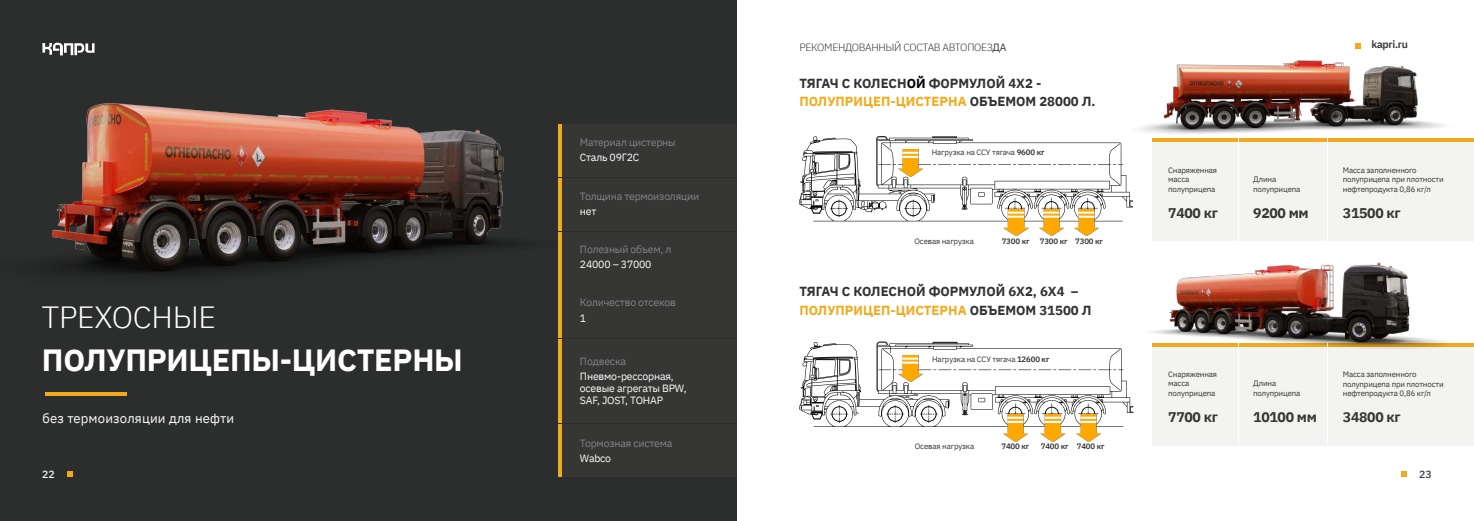
<style>
.page{position:relative;width:1474px;height:521px;background:#fff}
.page>*{position:absolute;margin:0;border:0;box-sizing:border-box;transform-origin:0 0}
.t1{font:700 30.62px "IBM Plex Sans";letter-spacing:-.01em;color:#fff}
.t2{font:300 30.62px "IBM Plex Sans";letter-spacing:-.01em;color:#fff}
.t3{font:700 14px "IBM Plex Sans";letter-spacing:-.02em;color:#363635}
.t4{font:700 13.12px/18.4px "IBM Plex Sans";color:#333232}
.t5{font:13.12px "IBM Plex Sans";letter-spacing:.01em;color:#fff}
.t6{font:10.5px "IBM Plex Sans";letter-spacing:-.02em;color:#828383}
.t7{font:10.5px/12.2px "IBM Plex Sans";letter-spacing:-.02em;color:#fff}
.t8{font:300 10.5px "IBM Plex Sans";letter-spacing:-.03em;color:#363635}
.t9{font:600 10.5px "IBM Plex Sans";letter-spacing:-.03em;color:#363635}
.t10{font:500 10.5px "IBM Plex Sans";color:#fff}
.t11{font:500 10.5px "IBM Plex Sans";color:#363635}
.t12{font:7.88px/9.6px "IBM Plex Sans";letter-spacing:-.02em;color:#363635}
.t13{font:600 7.88px "IBM Plex Sans";letter-spacing:-.02em;color:#363635}
.s1{font-weight:400}
.s2{color:#000}
.s3{color:#f2aa1c}
.s4{font-weight:600}
</style>
<div class="page">
<div style="left:0;top:0;width:737px;height:521px;background:#2c2d2d"></div>
<img style="left:52px;top:42px;width:510px;height:244px">
<hr style="left:45px;top:392px;width:81px;height:4px;background:#f2aa1c">
<svg style="left:67px;top:471px;width:5px;height:6px"></svg>
<svg style="left:42px;top:43px;width:52px;height:12px"></svg>
<div style="left:561px;top:339px;width:176px;height:84px;background:#363635"></div>
<div style="left:561px;top:424px;width:176px;height:53px;background:#363635"></div>
<div style="left:561px;top:286px;width:176px;height:52px;background:#363635"></div>
<div style="left:561px;top:232px;width:176px;height:52px;background:#363635"></div>
<div style="left:561px;top:125px;width:176px;height:52px;background:#363635"></div>
<hr style="left:558px;top:125px;width:3px;height:52px;background:#f2aa1c">
<hr style="left:558px;top:232px;width:3px;height:52px;background:#f2aa1c">
<hr style="left:558px;top:286px;width:3px;height:52px;background:#f2aa1c">
<hr style="left:558px;top:339px;width:3px;height:84px;background:#f2aa1c">
<hr style="left:558px;top:424px;width:3px;height:53px;background:#f2aa1c">
<div style="left:561px;top:178px;width:176px;height:53px;background:#363635"></div>
<hr style="left:558px;top:178px;width:3px;height:53px;background:#f2aa1c">
<img style="left:1140px;top:43px;width:304px;height:142px">
<svg style="left:1401px;top:471px;width:5px;height:6px"></svg>
<svg style="left:1355px;top:43px;width:5px;height:6px"></svg>
<div style="left:1152px;top:142px;width:86px;height:99px;background:#f3f3f2"></div>
<hr style="left:1152px;top:138px;width:86px;height:4px;background:#f2aa1c">
<div style="left:1239px;top:142px;width:87px;height:99px;background:#f3f3f2"></div>
<hr style="left:1239px;top:138px;width:87px;height:4px;background:#f2aa1c">
<div style="left:1328px;top:142px;width:145px;height:99px;background:#f3f3f2"></div>
<hr style="left:1328px;top:138px;width:145px;height:4px;background:#f2aa1c">
<div style="left:1152px;top:346px;width:86px;height:99px;background:#f3f3f2"></div>
<div style="left:1239px;top:346px;width:87px;height:99px;background:#f3f3f2"></div>
<div style="left:1328px;top:346px;width:145px;height:99px;background:#f3f3f2"></div>
<hr style="left:1328px;top:343px;width:145px;height:3px;background:#f2aa1c">
<svg style="left:799px;top:341px;width:334px;height:86px"></svg>
<img style="left:896px;top:355px;width:28px;height:27px">
<img style="left:1001px;top:415px;width:28px;height:26px">
<img style="left:1038px;top:415px;width:27px;height:26px">
<img style="left:1074px;top:415px;width:28px;height:26px">
<svg style="left:799px;top:136px;width:333px;height:85px"></svg>
<img style="left:896px;top:150px;width:28px;height:26px">
<img style="left:1001px;top:209px;width:29px;height:27px">
<img style="left:1037px;top:209px;width:28px;height:27px">
<img style="left:1072px;top:209px;width:28px;height:27px">
<img style="left:1122px;top:239px;width:324px;height:144px">
<h1 class="t2" style="left:42px;top:294px;width:176px">ТРЕХОСНЫЕ</h1>
<h1 class="t1" style="left:42px;top:336px;width:422px">ПОЛУПРИЦЕПЫ-ЦИСТЕРНЫ</h1>
<h3 class="t5" style="left:43px;top:408px;width:193px">без термоизоляции для нефти</h3>
<h3 class="t10" style="left:42px;top:466px;width:14px">22</h3>
<h3 class="t6" style="left:580px;top:134px;width:97px">Материал цистерны</h3>
<h3 class="t7" style="left:580px;top:151px;width:61px">Сталь 09Г2С</h3>
<h3 class="t6" style="left:580px;top:188px;width:121px">Толщина термоизоляции</h3>
<h3 class="t7" style="left:580px;top:204px;width:18px">нет</h3>
<h3 class="t6" style="left:580px;top:241px;width:93px">Полезный объем, л</h3>
<h3 class="t7" style="left:580px;top:257px;width:73px">24000 – 37000</h3>
<h3 class="t6" style="left:580px;top:295px;width:97px">Количество отсеков</h3>
<h3 class="t7" style="left:580px;top:311px;width:8px">1</h3>
<h3 class="t6" style="left:580px;top:353px;width:48px">Подвеска</h3>
<h3 class="t7" style="left:580px;top:369px;width:108px">Пневмо-рессорная, осевые агрегаты BPW,<br>SAF, JOST, ТОНАР</h3>
<h3 class="t6" style="left:580px;top:435px;width:94px">Тормозная система</h3>
<h3 class="t7" style="left:580px;top:451px;width:33px">Wabco</h3>
<h3 class="t8" style="left:799px;top:39px;width:209px">РЕКОМЕНДОВАННЫЙ СОСТАВ АВТОПОЕЗ<span class="s1">ДА</span></h3>
<h3 class="t4" style="left:799px;top:73px;width:298px">ТЯГАЧ С КОЛЕСН<span class="s2">ОЙ</span> ФОРМУЛОЙ 4Х2 -<br><span class="s3">ПОЛУПРИЦЕП-ЦИСТЕРНА</span> ОБЪЕМОМ 28000 Л.</h3>
<p class="t12" style="left:931px;top:147px;width:114px">Нагрузка на ССУ тягача <span class="s4">9600 кг</span></p>
<p class="t12" style="left:914px;top:235px;width:61px">Осевая нагрузка</p>
<p class="t13" style="left:1001px;top:234px;width:29px">7300 кг</p>
<p class="t13" style="left:1039px;top:234px;width:65px">7300 кг 7300 кг</p>
<h3 class="t4" style="left:799px;top:281px;width:294px">ТЯГАЧ С КОЛЕСНОЙ ФОРМУЛОЙ 6Х2, 6Х4 –<br><span class="s3">ПОЛУПРИЦЕП-ЦИСТЕРНА</span> ОБЪЕМОМ 31500 Л</h3>
<p class="t12" style="left:932px;top:353px;width:119px">Нагрузка на ССУ тягача <span class="s4">12600 кг</span></p>
<p class="t12" style="left:914px;top:441px;width:61px">Осевая нагрузка</p>
<p class="t13" style="left:1001px;top:440px;width:29px">7400 кг</p>
<p class="t13" style="left:1040px;top:440px;width:65px">7400 кг 7400 кг</p>
<h3 class="t9" style="left:1371px;top:36px;width:38px">kapri.ru</h3>
<p class="t12" style="left:1168px;top:164px;width:50px">Снаряженная масса полуприцепа</p>
<h2 class="t3" style="left:1168px;top:202px;width:51px">7400 кг</h2>
<p class="t12" style="left:1253px;top:174px;width:49px">Длина полуприцепа</p>
<h2 class="t3" style="left:1253px;top:202px;width:57px">9200 мм</h2>
<p class="t12" style="left:1342px;top:164px;width:102px">Масса заполненного полуприцепа при плотности нефтепродукта 0,86 кг/л</p>
<h2 class="t3" style="left:1342px;top:202px;width:59px">31500 кг</h2>
<p class="t12" style="left:1168px;top:368px;width:50px">Снаряженная масса полуприцепа</p>
<h2 class="t3" style="left:1168px;top:406px;width:51px">7700 кг</h2>
<p class="t12" style="left:1253px;top:378px;width:49px">Длина полуприцепа</p>
<h2 class="t3" style="left:1253px;top:406px;width:65px">10100 мм</h2>
<p class="t12" style="left:1342px;top:369px;width:102px">Масса заполненного полуприцепа при плотности нефтепродукта 0,86 кг/л</p>
<h2 class="t3" style="left:1342px;top:406px;width:59px">34800 кг</h2>
<h3 class="t11" style="left:1418px;top:466px;width:14px">23</h3>
</div>
